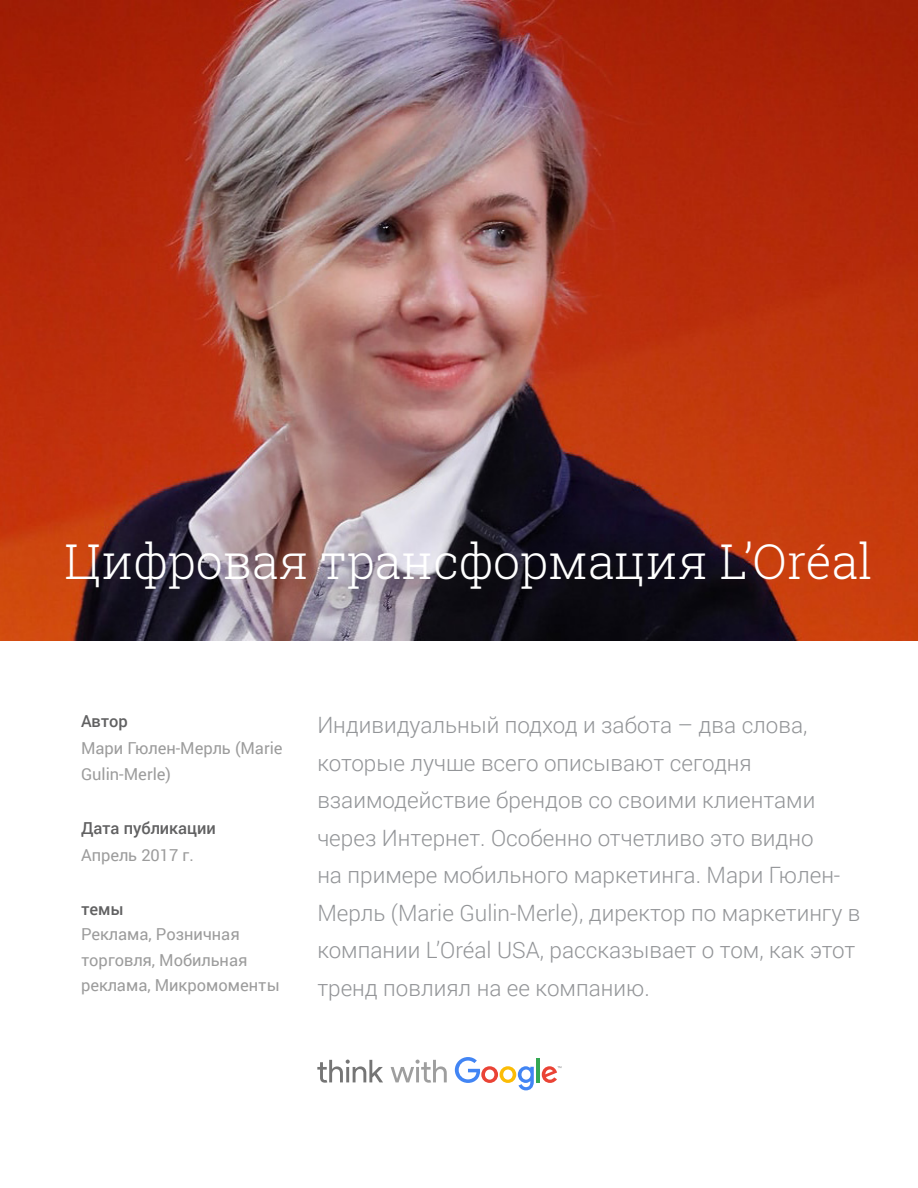
<style>
.page{position:relative;width:918px;height:1188px;background:#fff}
.page>*{position:absolute;margin:0;border:0;box-sizing:border-box;transform-origin:0 0}
.t1{font:300 48px "Roboto Slab";color:#fff}
.t2{font:300 22.5px/37.5px "Roboto";color:#939598}
.t3{font:16.5px/25.5px "Roboto";color:#9c9c9c}
.t4{font:500 16.5px "Roboto";color:#616162}
</style>
<div class="page">
<svg style="left:317px;top:1060px;width:66px;height:23px"></svg>
<svg style="left:391px;top:1060px;width:56px;height:23px"></svg>
<svg style="left:455px;top:1057px;width:79px;height:33px"></svg>
<hr style="left:536px;top:1058px;width:4px;height:24px;background:#34a853">
<svg style="left:542px;top:1066px;width:19px;height:17px"></svg>
<img style="left:0;top:0;width:918px;height:641px">
<h1 class="t1" style="left:64px;top:529px;width:809px">Цифровая трансформация L’Oréal</h1>
<p class="t4" style="left:81px;top:710px;width:48px">Автор</p>
<p class="t3" style="left:81px;top:735px;width:203px">Мари Гюлен-Мерль (Marie<br>Gulin-Merle)</p>
<p class="t4" style="left:81px;top:816px;width:136px">Дата публикации</p>
<p class="t3" style="left:81px;top:841px;width:114px">Апрель 2017 г.</p>
<p class="t4" style="left:81px;top:897px;width:44px">темы</p>
<p class="t3" style="left:81px;top:921px;width:200px">Реклама, Розничная торговля, Мобильная реклама, Микромоменты</p>
<p class="t2" style="left:317px;top:706px;width:545px">Индивидуальный подход и забота – два слова, которые лучше всего описывают сегодня взаимодействие брендов со своими клиентами через Интернет. Особенно отчетливо это видно<br>на примере мобильного маркетинга. Мари Гюлен-Мерль (Marie Gulin-Merle), директор по маркетингу в компании L’Oréal USA, рассказывает о том, как этот тренд повлиял на ее компанию.</p>
</div>
